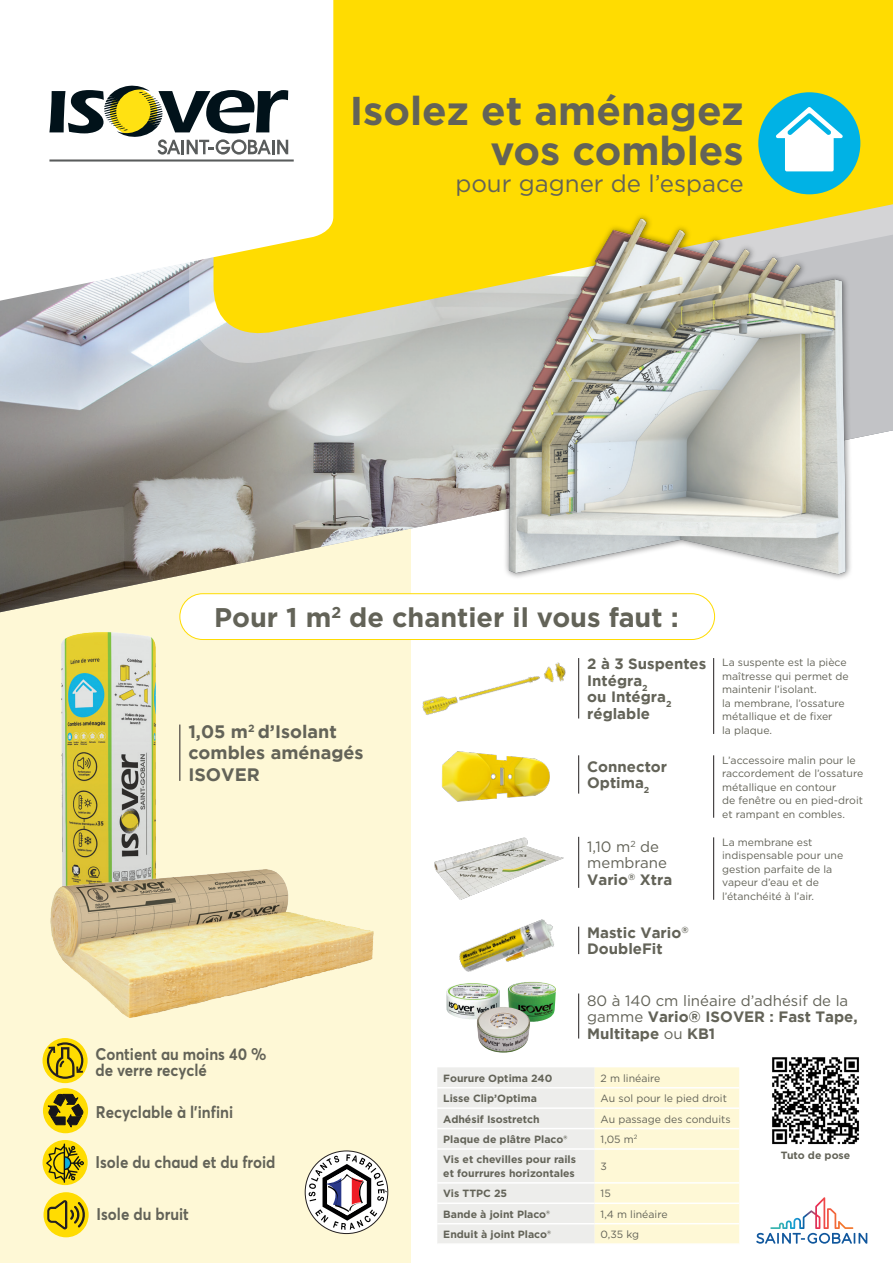
<style>
.page{position:relative;width:893px;height:1263px;background:#fff}
.page>*{position:absolute;margin:0;border:0;box-sizing:border-box;transform-origin:0 0}
.t1{font:700 40.2px/40.2px "Gotham";color:#636358;text-align:right}
.t2{font:700 27px "Gotham";color:#636358}
.t3{font:24.15px "Gotham";color:#636358}
.t4{font:700 18px "Gotham";color:#636358}
.t5{font:700 16.8px/16.8px "Averta";color:#636358;scale:.9 1}
.t6{font:700 15px "Gotham";color:#636358}
.t7{font:15px/16.5px "Gotham";color:#636358}
.t8{font:10.5px/13.5px "Gotham";color:#636358}
.t9{font:700 10.5px/13.5px "Gotham";color:#636358}
.s1{font-weight:400}
</style>
<div class="page">
<div style="left:0;top:478px;width:411px;height:785px;background:#fef8d6"></div>
<img style="left:0;top:308px;width:716px;height:309px">
<svg style="left:189px;top:308px;width:704px;height:55px;background:#c8cbca"></svg>
<svg style="left:214px;top:0;width:679px;height:344px;background:#fbda0f"></svg>
<svg style="left:0;top:0;width:333px;height:308px"></svg>
<hr style="left:49px;top:159px;width:245px;height:3px;background:#595c5c">
<svg style="left:49px;top:85px;width:239px;height:70px"></svg>
<svg style="left:756px;top:1197px;width:111px;height:47px"></svg>
<img style="left:468px;top:197px;width:414px;height:402px">
<img style="left:401px;top:587px;width:191px;height:207px">
<img style="left:432px;top:730px;width:128px;height:72px">
<img style="left:61px;top:625px;width:136px;height:219px">
<img style="left:50px;top:844px;width:324px;height:174px">
<img style="left:434px;top:837px;width:130px;height:57px">
<img style="left:455px;top:894px;width:101px;height:105px">
<svg style="left:305px;top:1151px;width:83px;height:82px"></svg>
<svg style="left:309px;top:1154px;width:78px;height:76px;background:#beb7b6"></svg>
<hr style="left:179px;top:724px;width:1px;height:57px;background:#231f20">
<hr style="left:578px;top:658px;width:1px;height:60px;background:#231f20">
<hr style="left:578px;top:755px;width:1px;height:38px;background:#231f20">
<div style="left:44px;top:1192px;width:45px;height:45px;background:#ffdc01;border-radius:50%"></div>
<svg style="left:43px;top:1140px;width:45px;height:45px"></svg>
<svg style="left:46px;top:1143px;width:38px;height:40px;background:#bba91b"></svg>
<svg style="left:47px;top:1200px;width:40px;height:29px"></svg>
<svg style="left:43px;top:1038px;width:45px;height:45px"></svg>
<svg style="left:47px;top:1042px;width:36px;height:37px"></svg>
<div style="left:43px;top:1088px;width:45px;height:45px;background:#ffdc01;border-radius:50%"></div>
<svg style="left:48px;top:1094px;width:35px;height:33px"></svg>
<div style="left:758px;top:92px;width:102px;height:102px;background:#00b2e5;border-radius:50%"></div>
<svg style="left:776px;top:107px;width:67px;height:64px"></svg>
<div style="left:180px;top:594px;width:535px;height:45px;background:#fff;border-radius:23px"></div>
<div style="left:179px;top:593px;width:536px;height:47px;border:1px solid #ffdc01;border-radius:23px"></div>
<hr style="left:578px;top:837px;width:1px;height:51px;background:#231f20">
<hr style="left:713px;top:658px;width:1px;height:76px;background:#231f20">
<hr style="left:713px;top:755px;width:1px;height:63px;background:#231f20">
<hr style="left:713px;top:837px;width:1px;height:63px;background:#231f20">
<svg style="left:578px;top:927px;width:1px;height:27px"></svg>
<hr style="left:578px;top:993px;width:1px;height:45px;background:#231f20">
<svg style="left:437px;top:1067px;width:302px;height:176px;background:#f5f2e1"></svg>
<hr style="left:437px;top:1087px;width:158px;height:1px;background:#fff">
<hr style="left:595px;top:1087px;width:144px;height:1px;background:#fff">
<hr style="left:437px;top:1107px;width:158px;height:2px;background:#fff">
<hr style="left:595px;top:1107px;width:144px;height:2px;background:#fff">
<hr style="left:437px;top:1128px;width:158px;height:1px;background:#fff">
<hr style="left:595px;top:1128px;width:144px;height:1px;background:#fff">
<hr style="left:437px;top:1148px;width:158px;height:2px;background:#fff">
<hr style="left:595px;top:1148px;width:144px;height:2px;background:#fff">
<hr style="left:437px;top:1182px;width:158px;height:1px;background:#fff">
<hr style="left:595px;top:1182px;width:144px;height:1px;background:#fff">
<hr style="left:437px;top:1202px;width:158px;height:2px;background:#fff">
<hr style="left:595px;top:1202px;width:144px;height:2px;background:#fff">
<hr style="left:437px;top:1223px;width:158px;height:1px;background:#fff">
<hr style="left:595px;top:1223px;width:144px;height:1px;background:#fff">
<img style="left:772px;top:1057px;width:87px;height:88px">
<img style="left:506px;top:981px;width:26px;height:32px">
<img style="left:446px;top:983px;width:54px;height:36px">
<img style="left:476px;top:1007px;width:55px;height:46px">
<p class="t1" style="left:350px;top:90px;width:395px">Isolez et aménagez vos combles</p>
<p class="t3" style="left:455px;top:168px;width:290px">pour gagner de l’espace</p>
<p class="t2" style="left:214px;top:600px;width:466px">Pour 1 m<sup>2</sup> de chantier il vous faut :</p>
<p class="t4" style="left:188px;top:721px;width:150px">1,05 m<sup>2</sup> d’Isolant</p>
<p class="t4" style="left:188px;top:742px;width:177px">combles aménagés</p>
<p class="t4" style="left:188px;top:764px;width:73px">ISOVER</p>
<p class="t6" style="left:587px;top:655px;width:121px">2 à 3 Suspentes</p>
<p class="t6" style="left:587px;top:671px;width:62px">Intégra<sub>2</sub></p>
<p class="t6" style="left:587px;top:688px;width:86px">ou Intégra<sub>2</sub></p>
<p class="t6" style="left:587px;top:704px;width:64px">réglable</p>
<p class="t6" style="left:587px;top:758px;width:81px">Connector</p>
<p class="t6" style="left:587px;top:774px;width:64px">Optima<sub>2</sub></p>
<p class="t7" style="left:587px;top:838px;width:81px">1,10 m<sup>2</sup> de membrane</p>
<p class="t6" style="left:587px;top:871px;width:87px">Vario<sup>®</sup> Xtra</p>
<p class="t6" style="left:587px;top:924px;width:103px">Mastic Vario<sup>®</sup></p>
<p class="t6" style="left:587px;top:940px;width:77px">DoubleFit</p>
<p class="t8" style="left:722px;top:656px;width:128px">La suspente est la pièce maîtresse qui permet de maintenir l’isolant.</p>
<p class="t8" style="left:722px;top:696px;width:124px">la membrane, l’ossature métallique et de fixer<br>la plaque.</p>
<p class="t8" style="left:722px;top:753px;width:143px">L’accessoire malin pour le raccordement de l’ossature métallique en contour</p>
<p class="t8" style="left:722px;top:793px;width:142px">de fenêtre ou en pied-droit</p>
<p class="t8" style="left:722px;top:807px;width:124px">et rampant en combles.</p>
<p class="t8" style="left:722px;top:835px;width:123px">La membrane est indispensable pour une gestion parfaite de la vapeur d’eau et de l’étanchéité à l’air.</p>
<h3 class="t5" style="left:95px;top:1045px;width:192px">Contient au moins 40 % de verre recyclé</h3>
<h3 class="t5" style="left:96px;top:1103px;width:154px">Recyclable à l’infini</h3>
<h3 class="t5" style="left:96px;top:1153px;width:201px">Isole du chaud et du froid</h3>
<h3 class="t5" style="left:97px;top:1206px;width:104px">Isole du bruit</h3>
<p class="t7" style="left:587px;top:992px;width:263px">80 à 140 cm linéaire d’adhésif de la</p>
<p class="t6" style="left:587px;top:1008px;width:272px"><span class="s1">gamme</span> Vario® ISOVER : Fast Tape,</p>
<p class="t6" style="left:587px;top:1024px;width:130px">Multitape <span class="s1">ou</span> KB1</p>
<p class="t9" style="left:443px;top:1071px;width:111px">Fourure Optima 240</p>
<p class="t8" style="left:601px;top:1071px;width:61px">2 m linéaire</p>
<p class="t9" style="left:443px;top:1092px;width:95px">Lisse Clip’Optima</p>
<p class="t8" style="left:601px;top:1091px;width:128px">Au sol pour le pied droit</p>
<p class="t9" style="left:443px;top:1112px;width:98px">Adhésif Isostretch</p>
<p class="t8" style="left:601px;top:1112px;width:131px">Au passage des conduits</p>
<p class="t9" style="left:443px;top:1132px;width:125px">Plaque de plâtre Placo®</p>
<p class="t8" style="left:601px;top:1132px;width:38px">1,05 m<sup>2</sup></p>
<p class="t9" style="left:443px;top:1153px;width:134px">Vis et chevilles pour rails et fourrures horizontales</p>
<p class="t8" style="left:601px;top:1159px;width:8px">3</p>
<p class="t9" style="left:443px;top:1187px;width:65px">Vis TTPC 25</p>
<p class="t8" style="left:601px;top:1186px;width:12px">15</p>
<p class="t9" style="left:443px;top:1207px;width:108px">Bande à joint Placo®</p>
<p class="t8" style="left:601px;top:1207px;width:68px">1,4 m linéaire</p>
<p class="t9" style="left:443px;top:1227px;width:109px">Enduit à joint Placo®</p>
<p class="t8" style="left:601px;top:1227px;width:40px">0,35 kg</p>
<p class="t9" style="left:781px;top:1148px;width:71px">Tuto de pose</p>
</div>
